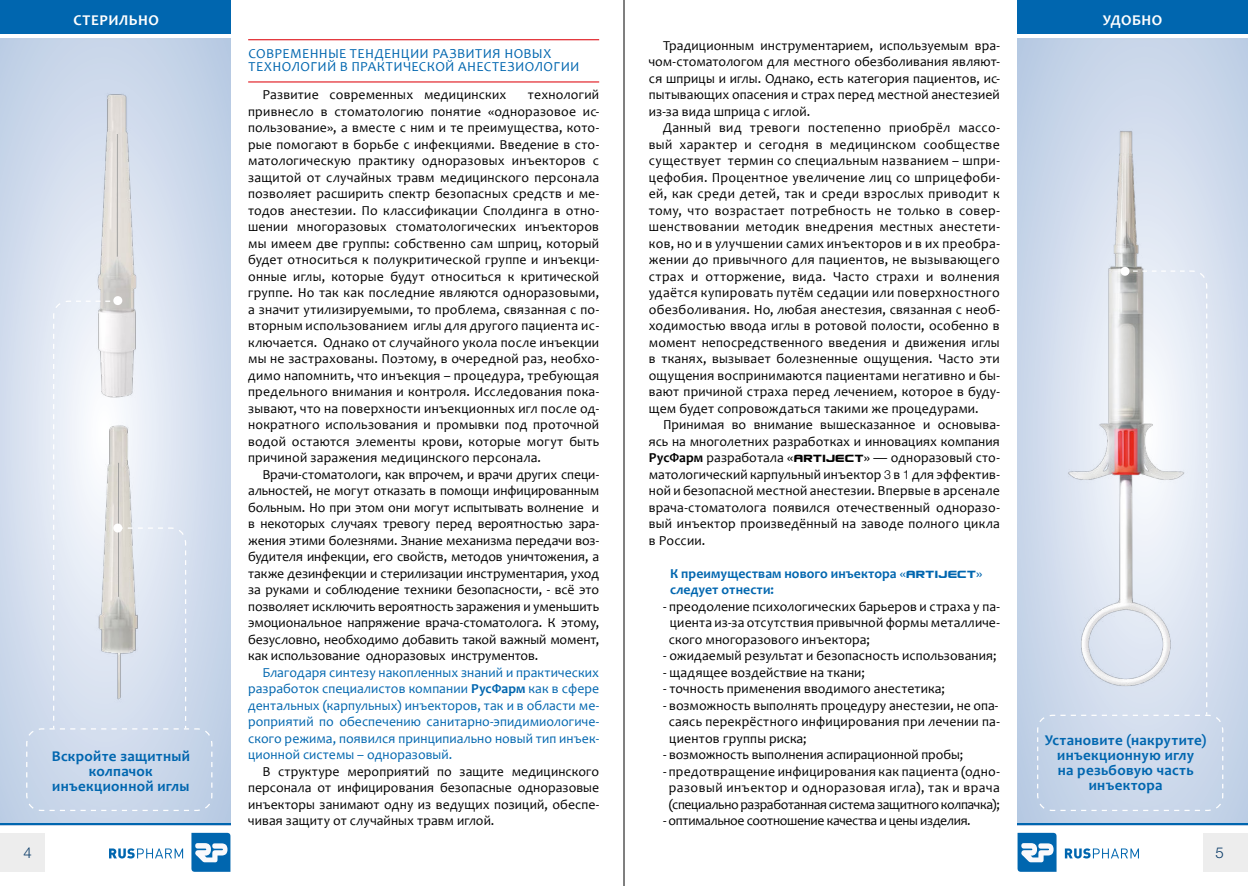
<style>
.page{position:relative;width:1248px;height:886px;background:#fff}
.page>*{position:absolute;margin:0;border:0;box-sizing:border-box;transform-origin:0 0}
.t1{font:700 15px/15px "Candara";letter-spacing:.02em;color:#0066af;text-align:center}
.t2{font:700 15px "Candara";letter-spacing:.035em;color:#fff}
.t3{font:300 15px "Helvetica Neue Cyr";color:#0a3b68}
.t4{font:13.75px/16.5px "Candara";letter-spacing:.005em;color:#000;text-align:justify}
.t5{font:13.75px/16.5px "Candara";letter-spacing:.02em;color:#0066af}
.t6{font:700 13.75px/16.5px "Candara";letter-spacing:.005em;color:#0066af}
.t7{font:13.75px "Candara";letter-spacing:-.025em;color:#000}
.s1{font-weight:700}
.s2{font-family:"Usuzi";font-size:12.5px}
.s3{font-family:"Helvetica Neue Cyr";font-weight:300;font-size:12.5px}
.s4{font-weight:400}
.s5{font-family:"Usuzi";font-weight:400;font-size:12.5px}
</style>
<div class="page">
<div style="left:1202px;top:833px;width:45px;height:39px;background:#ededed"></div>
<div style="left:0;top:833px;width:44px;height:39px;background:#ededed"></div>
<svg style="left:1017px;top:833px;width:39px;height:39px"></svg>
<svg style="left:191px;top:833px;width:39px;height:39px"></svg>
<svg style="left:1064px;top:848px;width:74px;height:10px"></svg>
<svg style="left:109px;top:848px;width:74px;height:10px"></svg>
<div style="left:0;top:0;width:230px;height:33px;background:#0066af"></div>
<div style="left:1017px;top:0;width:230px;height:33px;background:#0066af"></div>
<svg style="left:0;top:39px;width:231px;height:786px;background:#c8d5e9"></svg>
<div style="left:1017px;top:39px;width:230px;height:786px;background:#c4d4e8"></div>
<hr style="left:1017px;top:823px;width:230px;height:2px;background:#0066af">
<hr style="left:0;top:823px;width:230px;height:2px;background:#0066af">
<hr style="left:623px;top:0;width:1px;height:886px;background:#000">
<hr style="left:248px;top:39px;width:351px;height:1px;background:#e32d34">
<hr style="left:248px;top:81px;width:351px;height:2px;background:#e32d34">
<img style="left:25px;top:66px;width:156px;height:371px">
<hr style="left:117px;top:134px;width:1px;height:123px;background:#9d9d9c">
<img style="left:1017px;top:59px;width:230px;height:543px">
<div style="left:113px;top:296px;width:9px;height:9px;background:#fff;border-radius:50%"></div>
<svg style="left:1036px;top:270px;width:187px;height:541px"></svg>
<svg style="left:26px;top:300px;width:187px;height:512px;background:#dbe2ee"></svg>
<div style="left:1120px;top:267px;width:9px;height:9px;background:#fff;border-radius:50%"></div>
<p class="t3" style="left:23px;top:844px;width:10px">4</p>
<p class="t2" style="left:73px;top:11px;width:87px">СТЕРИЛЬНО</p>
<p class="t2" style="left:1102px;top:11px;width:61px">УДОБНО</p>
<p class="t1" style="left:52px;top:748px;width:140px">Вскройте защитный колпачок инъекционной иглы</p>
<p class="t5" style="left:248px;top:46px;width:332px;line-height:13.8px">СОВРЕМЕННЫЕ ТЕНДЕНЦИИ РАЗВИТИЯ НОВЫХ<br>ТЕХНОЛОГИЙ В ПРАКТИЧЕСКОЙ АНЕСТЕЗИОЛОГИИ</p>
<p class="t4" style="left:262px;top:86px;width:246px">Развитие современных медицинских</p>
<p class="t4" style="left:248px;top:86px;width:352px;text-indent:280px">технологий привнесло в стоматологию понятие «одноразовое ис&shy;пользование», а вместе с ним и те преимущества, кото&shy;рые помогают в борьбе с инфекциями. Введение в сто&shy;матологическую практику одноразовых инъекторов с защитой от случайных травм медицинского персонала позволяет расширить спектр безопасных средств и ме&shy;тодов анестезии. По классификации Сполдинга в отно&shy;шении многоразовых стоматологических инъекторов мы имеем две группы: собственно сам шприц, который будет относиться к полукритической группе и инъекци&shy;онные иглы, которые будут относиться к критической группе. Но так как последние являются одноразовыми, а значит утилизируемыми, то проблема, связанная с по&shy;вторным использованием иглы для другого пациента ис - ключается. Однако от случайного укола после инъекции мы не застрахованы. Поэтому, в очередной раз, необхо&shy;димо напомнить, что инъекция – процедура, требующая предельного внимания и контроля. Исследования пока&shy;зывают, что на поверхности инъекционных игл после од&shy;нократного использования и промывки под проточной водой остаются элементы крови, которые могут быть причиной заражения медицинского персонала.</p>
<p class="t4" style="left:248px;top:466px;width:352px;text-indent:14px">Врачи-стоматологи, как впрочем, и врачи других специ&shy;альностей, не могут отказать в помощи инфицированным больным. Но при этом они могут испытывать волнение и в некоторых случаях тревогу перед вероятностью зара&shy;жения этими болезнями. Знание механизма передачи воз&shy;будителя инфекции, его свойств, методов уничтожения, а также дезинфекции и стерилизации инструментария, уход за руками и соблюдение техники безопасности, - всё это позволяет исключить вероятность заражения и уменьшить эмоциональное напряжение врача-стоматолога. К этому, безусловно, необходимо добавить такой важный момент, как использование одноразовых инструментов.</p>
<p class="t5" style="left:248px;top:664px;width:352px;text-align:justify;text-indent:14px">Благодаря синтезу накопленных знаний и практических разработок специалистов компании <span class="s1">РусФарм</span> как в сфере дентальных (карпульных) инъекторов, так и в области ме&shy;роприятий по обеспечению санитарно-эпидимиологиче&shy;ского режима, появился принципиально новый тип инъек&shy;ционной системы – одноразовый.</p>
<p class="t4" style="left:248px;top:763px;width:352px;text-indent:14px">В структуре мероприятий по защите медицинского персонала от инфицирования безопасные одноразовые инъекторы занимают одну из ведущих позиций, обеспе&shy;чивая защиту от случайных травм иглой.</p>
<p class="t4" style="left:648px;top:37px;width:352px;text-indent:14px">Традиционным инструментарием, используемым вра&shy;чом-стоматологом для местного обезболивания являют&shy;ся шприцы и иглы. Однако, есть категория пациентов, ис&shy;пытывающих опасения и страх перед местной анестезией из-за вида шприца с иглой.</p>
<p class="t4" style="left:648px;top:119px;width:352px;text-indent:14px">Данный вид тревоги постепенно приобрёл массо&shy;вый характер и сегодня в медицинском сообществе существует термин со специальным названием – шпри&shy;цефобия. Процентное увеличение лиц со шприцефоби&shy;ей, как среди детей, так и среди взрослых приводит к тому, что возрастает потребность не только в совер&shy;шенствовании методик внедрения местных анестети&shy;ков, но и в улучшении самих инъекторов и в их преобра&shy;жении до привычного для пациентов, не вызывающего страх и отторжение, вида. Часто страхи и волнения удаётся купировать путём седации или поверхностного обезболивания. Но, любая анестезия, связанная с необ&shy;ходимостью ввода иглы в ротовой полости, особенно в момент непосредственного введения и движения иглы в тканях, вызывает болезненные ощущения. Часто эти ощущения воспринимаются пациентами негативно и бы&shy;вают причиной страха перед лечением, которое в буду&shy;щем будет сопровождаться такими же процедурами.</p>
<p class="t4" style="left:648px;top:416px;width:352px;text-indent:14px">Принимая во внимание вышесказанное и основыва&shy;ясь на многолетних разработках и инновациях компания <span class="s1">РусФарм</span> разработала «<span class="s2">ArtiJect</span>» — одноразовый сто&shy;матологический карпульный инъектор <span class="s3">3</span> в <span class="s3">1</span> для эффектив&shy;ной и безопасной местной анестезии. Впервые в арсенале врача-стоматолога появился отечественный одноразо&shy;вый инъектор произведённый на заводе полного цикла в России.</p>
<p class="t6" style="left:670px;top:565px;width:314px">К преимуществам нового инъектора <span class="s4">«</span><span class="s5">ArtiJect</span><span class="s4">» </span>следует отнести:</p>
<p class="t4" style="left:669px;top:598px;width:332px;text-indent:-6px">- преодоление психологических барьеров и страха у па&shy;циента из-за отсутствия привычной формы металличе&shy;ского многоразового инъектора;</p>
<p class="t4" style="left:663px;top:647px;width:335px">- ожидаемый результат и безопасность использования;</p>
<p class="t4" style="left:663px;top:664px;width:203px">- щадящее воздействие на ткани;</p>
<p class="t4" style="left:663px;top:680px;width:283px">- точность применения вводимого анестетика;</p>
<p class="t4" style="left:668px;top:697px;width:332px;text-indent:-6px">- возможность выполнять процедуру анестезии, не опа&shy;саясь перекрёстного инфицирования при лечении па&shy;циентов группы риска;</p>
<p class="t4" style="left:663px;top:746px;width:301px">- возможность выполнения аспирационной пробы;</p>
<p class="t4" style="left:663px;top:763px;width:338px;text-align:center">- предотвращение инфицирования как пациента (одно&shy;разовый инъектор и одноразовая игла), так и врача (специально разработанная система защитного колпачка);</p>
<p class="t7" style="left:663px;top:812px;width:309px">- оптимальное соотношение качества и цены изделия.</p>
<p class="t1" style="left:1044px;top:733px;width:163px">Установите (накрутите) инъекционную иглу<br>на резьбовую часть инъектора</p>
<p class="t3" style="left:1215px;top:844px;width:10px">5</p>
</div>
